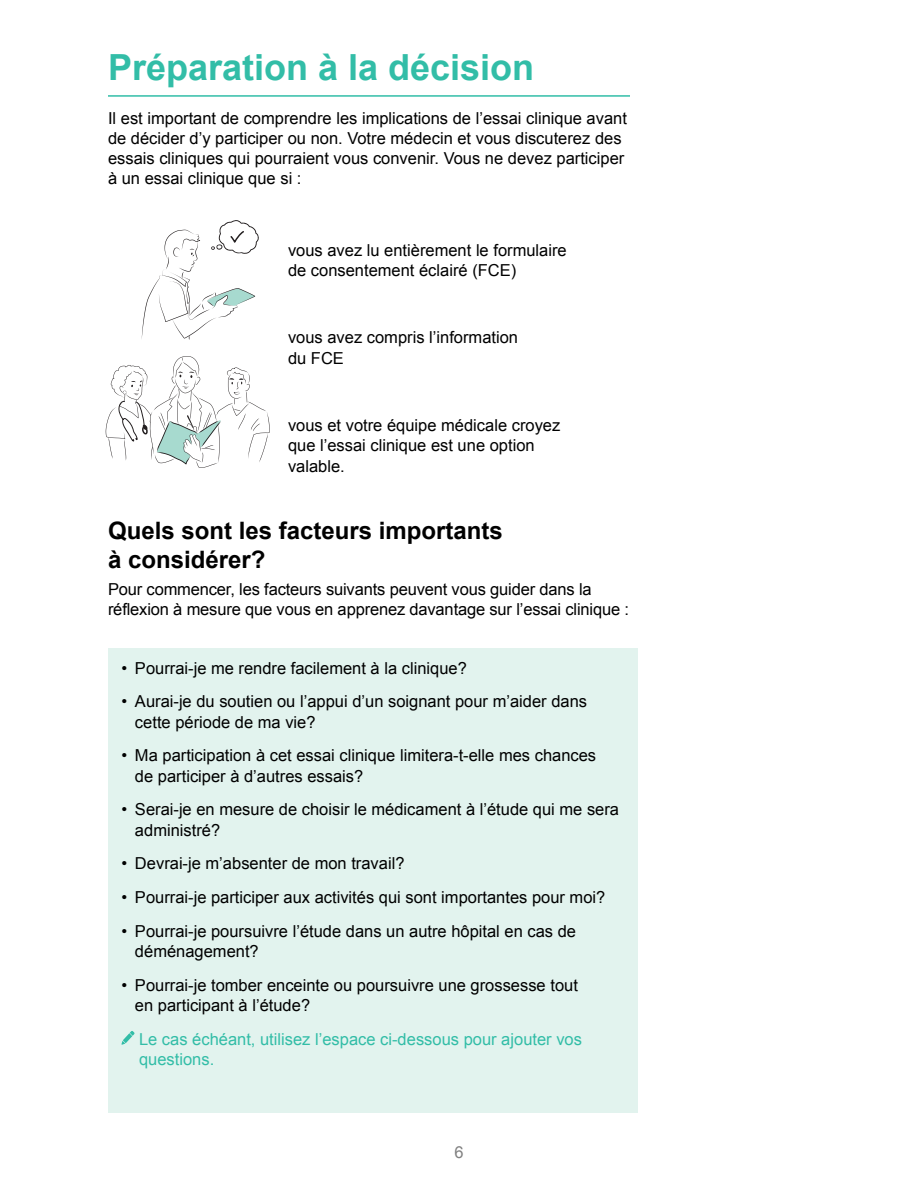
<style>
.page{position:relative;width:918px;height:1188px;background:#fff}
.page>*{position:absolute;margin:0;border:0;box-sizing:border-box;transform-origin:0 0}
.t1{font:700 36px "Arial";color:#32bda7}
.t2{font:700 24px/28.8px "Arial";color:#000}
.t3{font:16.5px/20.2px "Arial";color:#000}
.t4{font:16.5px/20.2px "Arial";color:#32bda7}
.t5{font:16.5px "Arial";color:#808080}
</style>
<div class="page">
<div style="left:108px;top:648px;width:529px;height:465px;background:#e2f3ee"></div>
<svg style="left:121px;top:1031px;width:13px;height:14px"></svg>
<hr style="left:108px;top:95px;width:522px;height:2px;background:#32bda7">
<svg style="left:142px;top:220px;width:117px;height:120px"></svg>
<svg style="left:106px;top:356px;width:164px;height:112px"></svg>
<h1 class="t1" style="left:108px;top:44px;width:428px">Préparation à la décision</h1>
<p class="t3" style="left:108px;top:108px;width:521px">Il est important de comprendre les implications de l’essai clinique avant de décider d’y participer ou non. Votre médecin et vous discuterez des essais cliniques qui pourraient vous convenir. Vous ne devez participer à un essai clinique que si :</p>
<p class="t3" style="left:288px;top:240px;width:280px">vous avez lu entièrement le formulaire de consentement éclairé (FCE)</p>
<p class="t3" style="left:288px;top:328px;width:232px">vous avez compris l’information du FCE</p>
<p class="t3" style="left:288px;top:415px;width:274px">vous et votre équipe médicale croyez que l’essai clinique est une option valable.</p>
<h2 class="t2" style="left:108px;top:517px;width:396px">Quels sont les facteurs importants à considérer?</h2>
<p class="t3" style="left:108px;top:579px;width:523px">Pour commencer, les facteurs suivants peuvent vous guider dans la réflexion à mesure que vous en apprenez davantage sur l’essai clinique :</p>
<p class="t3" style="left:122px;top:658px;width:347px">• Pourrai-je me rendre facilement à la clinique?</p>
<p class="t3" style="left:135px;top:692px;width:454px;text-indent:-13px">• Aurai-je du soutien ou l’appui d’un soignant pour m’aider dans cette période de ma vie?</p>
<p class="t3" style="left:135px;top:746px;width:463px;text-indent:-13px">• Ma participation à cet essai clinique limitera-t-elle mes chances de participer à d’autres essais?</p>
<p class="t3" style="left:135px;top:800px;width:486px;text-indent:-13px">• Serai-je en mesure de choisir le médicament à l’étude qui me sera administré?</p>
<p class="t3" style="left:122px;top:854px;width:285px">• Devrai-je m’absenter de mon travail?</p>
<p class="t3" style="left:122px;top:887px;width:485px">• Pourrai-je participer aux activités qui sont importantes pour moi?</p>
<p class="t3" style="left:135px;top:921px;width:443px;text-indent:-13px">• Pourrai-je poursuivre l’étude dans un autre hôpital en cas de déménagement?</p>
<p class="t3" style="left:135px;top:975px;width:444px;text-indent:-13px">• Pourrai-je tomber enceinte ou poursuivre une grossesse tout en participant à l’étude?</p>
<p class="t4" style="left:139px;top:1029px;width:444px">Le cas échéant, utilisez l’espace ci-dessous pour ajouter vos questions.</p>
<p class="t5" style="left:454px;top:1141px;width:11px">6</p>
</div>
